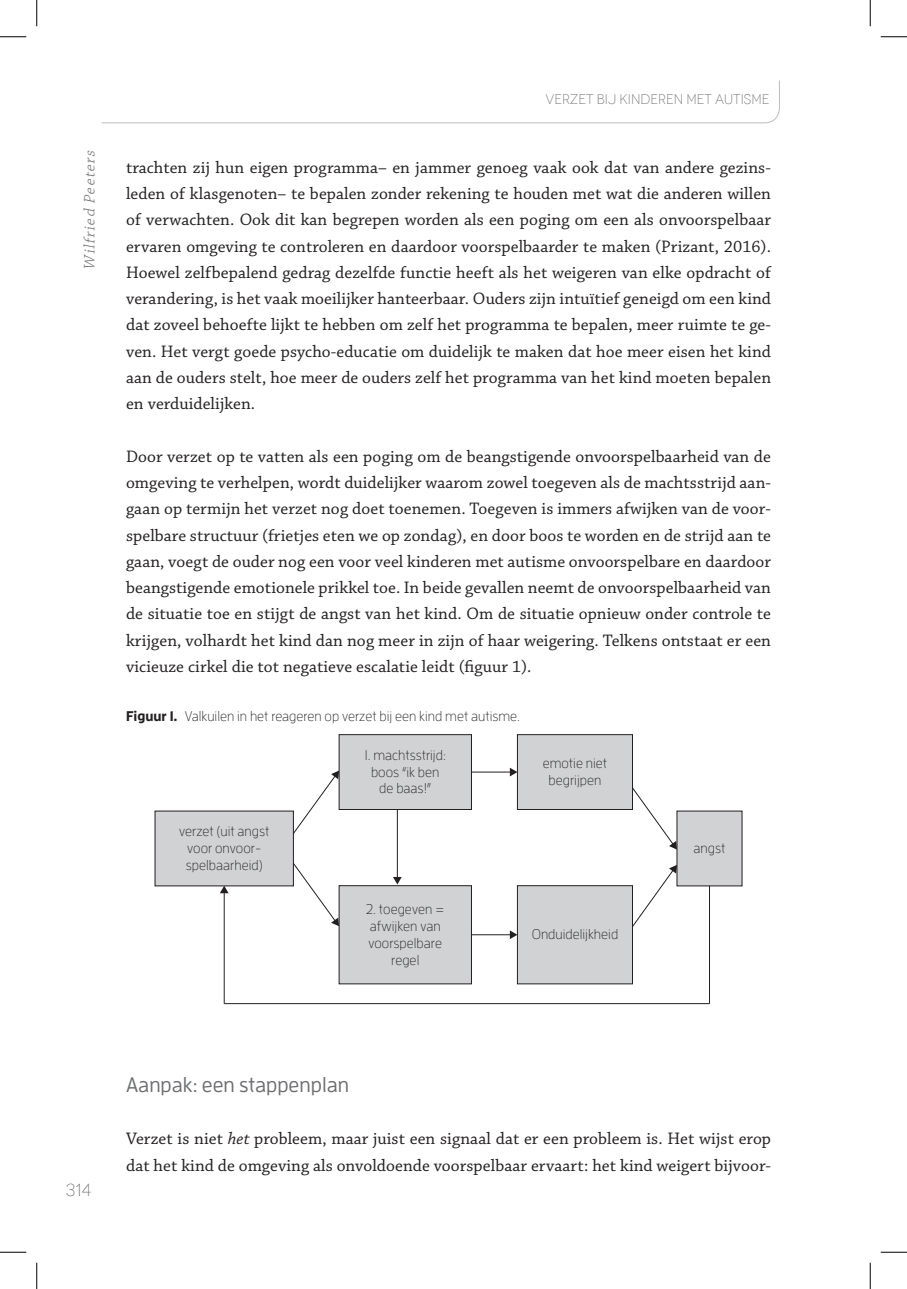
<style>
.page{position:relative;width:907px;height:1289px;background:#fff}
.page>*{position:absolute;margin:0;border:0;box-sizing:border-box;transform-origin:0 0}
.t1{font:500 21px "Enzo OT";color:#6c6d70}
.t2{font:17.5px/26.2px "Chaparral Pro";letter-spacing:.005em;color:#231f20;text-align:justify}
.t3{font:300 17.5px "Novecento";color:#6c6d70}
.t4{font:italic 300 15.75px "Chaparral Pro";color:#6c6d70}
.t5{font:300 14px/16.8px "Enzo OT";color:#231f20;text-align:center}
.t6{font:300 14px "Novecento";color:#6c6d70}
.s1{font-weight:700}
.s2{font-style:italic}
</style>
<div class="page">
<svg style="left:101px;top:80px;width:679px;height:43px"></svg>
<div style="left:155px;top:811px;width:138px;height:75px;background:#d1d2d4"></div>
<div style="left:676px;top:811px;width:66px;height:75px;background:#d1d2d4"></div>
<div style="left:339px;top:735px;width:132px;height:74px;background:#d1d2d4"></div>
<div style="left:339px;top:734px;width:133px;height:76px;border:1px solid #231f20"></div>
<div style="left:517px;top:735px;width:115px;height:74px;background:#d1d2d4"></div>
<div style="left:517px;top:734px;width:116px;height:76px;border:1px solid #231f20"></div>
<div style="left:339px;top:885px;width:133px;height:99px;background:#d1d2d4;border:1px solid #231f20"></div>
<div style="left:517px;top:885px;width:116px;height:99px;background:#d1d2d4;border:1px solid #231f20"></div>
<svg style="left:292px;top:770px;width:47px;height:65px"></svg>
<svg style="left:292px;top:862px;width:47px;height:64px"></svg>
<svg style="left:631px;top:865px;width:46px;height:63px"></svg>
<svg style="left:631px;top:787px;width:46px;height:63px"></svg>
<hr style="left:397px;top:809px;width:1px;height:69px;background:#231f20">
<svg style="left:393px;top:877px;width:9px;height:7px"></svg>
<hr style="left:224px;top:892px;width:1px;height:112px;background:#231f20">
<svg style="left:220px;top:886px;width:9px;height:7px"></svg>
<hr style="left:709px;top:886px;width:1px;height:118px;background:#231f20">
<hr style="left:471px;top:772px;width:40px;height:1px;background:#231f20">
<svg style="left:510px;top:768px;width:7px;height:8px"></svg>
<hr style="left:471px;top:934px;width:40px;height:1px;background:#231f20">
<svg style="left:510px;top:930px;width:7px;height:9px"></svg>
<hr style="left:224px;top:1003px;width:485px;height:1px;background:#231f20">
<svg style="left:0;top:36px;width:26px;height:1px"></svg>
<svg style="left:881px;top:36px;width:26px;height:1px"></svg>
<svg style="left:0;top:1252px;width:26px;height:1px"></svg>
<svg style="left:881px;top:1252px;width:26px;height:1px"></svg>
<svg style="left:36px;top:0;width:1px;height:26px"></svg>
<svg style="left:36px;top:1263px;width:1px;height:26px"></svg>
<svg style="left:870px;top:0;width:1px;height:26px"></svg>
<svg style="left:870px;top:1263px;width:1px;height:26px"></svg>
<p class="t4" style="left:81px;top:270px;width:124px;rotate:-90deg">Wilfried Peeters</p>
<p class="t6" style="left:545px;top:91px;width:221px">VERZET BIJ KINDEREN MET AUTISME</p>
<p class="t2" style="left:126px;top:155px;width:646px">trachten zij hun eigen programma– en jammer genoeg vaak ook dat van andere gezins&shy;leden of klasgenoten– te bepalen zonder rekening te houden met wat die anderen willen of verwachten. Ook dit kan begrepen worden als een poging om een als onvoorspelbaar ervaren omgeving te controleren en daardoor voorspelbaarder te maken (Prizant, 2016).<br>Hoewel zelfbepalend gedrag dezelfde functie heeft als het weigeren van elke opdracht of verandering, is het vaak moeilijker hanteerbaar. Ouders zijn intuïtief geneigd om een kind dat zoveel behoefte lijkt te hebben om zelf het programma te bepalen, meer ruimte te ge&shy;ven. Het vergt goede psycho-educatie om duidelijk te maken dat hoe meer eisen het kind aan de ouders stelt, hoe meer de ouders zelf het programma van het kind moeten bepalen en verduidelijken.</p>
<p class="t2" style="left:126px;top:444px;width:646px">Door verzet op te vatten als een poging om de beangstigende onvoorspelbaarheid van de omgeving te verhelpen, wordt duidelijker waarom zowel toegeven als de machtsstrijd aan&shy;gaan op termijn het verzet nog doet toenemen. Toegeven is immers afwijken van de voor&shy;spelbare structuur (frietjes eten we op zondag), en door boos te worden en de strijd aan te gaan, voegt de ouder nog een voor veel kinderen met autisme onvoorspelbare en daardoor beangstigende emotionele prikkel toe. In beide gevallen neemt de onvoorspelbaarheid van de situatie toe en stijgt de angst van het kind. Om de situatie opnieuw onder controle te krijgen, volhardt het kind dan nog meer in zijn of haar weigering. Telkens ontstaat er een vicieuze cirkel die tot negatieve escalatie leidt (figuur 1).</p>
<p class="t5" style="left:126px;top:707px;width:396px"><span class="s1">Figuur 1.</span> Valkuilen in het reageren op verzet bij een kind met autisme.</p>
<p class="t5" style="left:179px;top:823px;width:92px">verzet (uit angst voor onvoor&shy;spelbaarheid)</p>
<p class="t5" style="left:365px;top:746px;width:83px">1. machtsstrijd: boos “ik ben de baas!”</p>
<p class="t5" style="left:366px;top:900px;width:80px">2. toegeven = afwijken van voorspelbare regel</p>
<p class="t5" style="left:543px;top:754px;width:66px">emotie niet begrijpen</p>
<p class="t5" style="left:532px;top:926px;width:88px">Onduidelijkheid</p>
<p class="t5" style="left:694px;top:839px;width:33px">angst</p>
<p class="t3" style="left:66px;top:1180px;width:27px">314</p>
<p class="t1" style="left:126px;top:1072px;width:225px">Aanpak: een stappenplan</p>
<p class="t2" style="left:126px;top:1126px;width:646px">Verzet is niet <span class="s2">het</span> probleem, maar juist een signaal dat er een probleem is. Het wijst erop dat het kind de omgeving als onvoldoende voorspelbaar ervaart: het kind weigert bijvoor-</p>
</div>
